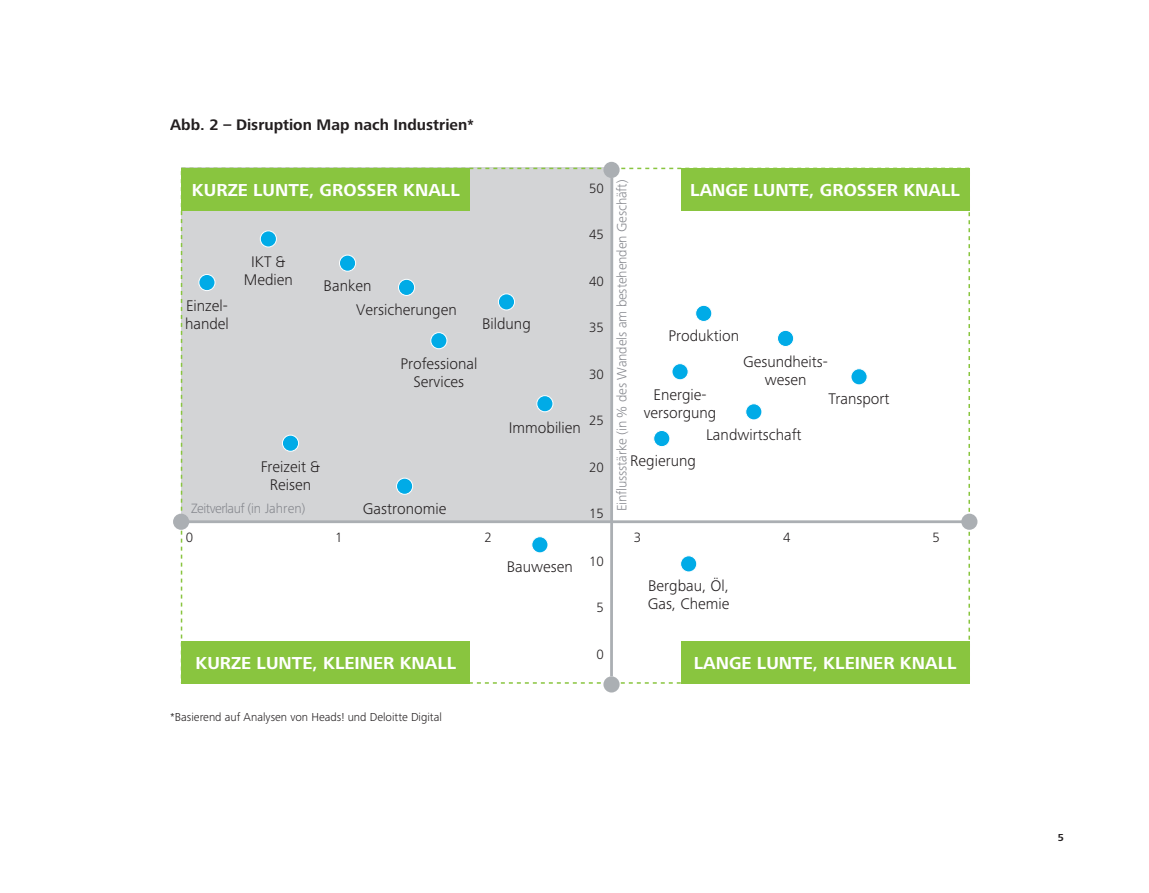
<style>
.page{position:relative;width:1149px;height:893px;background:#fff}
.page>*{position:absolute;margin:0;border:0;box-sizing:border-box;transform-origin:0 0}
.t1{font:700 18px "Frutiger Next Pro";color:#fff}
.t2{font:300 15.9px/18.1px "Frutiger Next Pro";color:#231f20;text-align:center}
.t3{font:700 15.9px "Frutiger Next Pro";color:#231f20}
.t4{font:300 13.95px "Frutiger Next Pro";letter-spacing:-.01em;color:#86888e}
.t5{font:300 13.95px "Frutiger Next Pro";color:#231f20}
.t6{font:300 13.95px "Frutiger Next Pro";letter-spacing:-.035em;color:#86888e}
.t7{font:300 12px "Frutiger Next Pro";color:#231f20}
.t8{font:700 10.5px "Frutiger Next Pro";color:#231f20}
</style>
<div class="page">
<div style="left:182px;top:168px;width:429px;height:354px;background:#d3d4d6"></div>
<hr style="left:184px;top:520px;width:780px;height:3px;background:#abafb3">
<hr style="left:610px;top:178px;width:3px;height:498px;background:#abafb3">
<div style="left:603px;top:676px;width:16px;height:16px;background:#abafb3;border-radius:50%"></div>
<div style="left:173px;top:514px;width:16px;height:16px;background:#abafb3;border-radius:50%"></div>
<div style="left:603px;top:162px;width:16px;height:16px;background:#abafb3;border-radius:50%"></div>
<div style="left:961px;top:514px;width:16px;height:16px;background:#abafb3;border-radius:50%"></div>
<div style="left:181px;top:168px;width:289px;height:43px;background:#89c53f"></div>
<div style="left:181px;top:641px;width:289px;height:42px;background:#89c53f"></div>
<div style="left:680px;top:168px;width:289px;height:43px;background:#89c53f"></div>
<div style="left:680px;top:641px;width:289px;height:42px;background:#89c53f"></div>
<div style="left:199px;top:274px;width:16px;height:17px;background:#00abe7;border-radius:50%"></div>
<div style="left:198px;top:274px;width:17px;height:17px;border:1px solid #fff;border-radius:50%"></div>
<div style="left:260px;top:231px;width:16px;height:16px;background:#00abe7;border-radius:50%"></div>
<div style="left:260px;top:230px;width:17px;height:17px;border:1px solid #fff;border-radius:50%"></div>
<div style="left:339px;top:255px;width:16px;height:16px;background:#00abe7;border-radius:50%"></div>
<div style="left:339px;top:255px;width:17px;height:17px;border:1px solid #fff;border-radius:50%"></div>
<div style="left:398px;top:279px;width:16px;height:16px;background:#00abe7;border-radius:50%"></div>
<div style="left:398px;top:279px;width:17px;height:17px;border:1px solid #fff;border-radius:50%"></div>
<div style="left:498px;top:294px;width:16px;height:16px;background:#00abe7;border-radius:50%"></div>
<div style="left:497px;top:293px;width:18px;height:17px;border:1px solid #fff;border-radius:50%"></div>
<div style="left:430px;top:333px;width:17px;height:16px;background:#00abe7;border-radius:50%"></div>
<div style="left:430px;top:332px;width:17px;height:17px;border:1px solid #fff;border-radius:50%"></div>
<div style="left:653px;top:430px;width:16px;height:17px;background:#00abe7;border-radius:50%"></div>
<div style="left:653px;top:430px;width:17px;height:17px;border:1px solid #fff;border-radius:50%"></div>
<div style="left:536px;top:396px;width:17px;height:16px;background:#00abe7;border-radius:50%"></div>
<div style="left:536px;top:395px;width:17px;height:17px;border:1px solid #fff;border-radius:50%"></div>
<div style="left:282px;top:435px;width:16px;height:16px;background:#00abe7;border-radius:50%"></div>
<div style="left:282px;top:435px;width:17px;height:17px;border:1px solid #fff;border-radius:50%"></div>
<div style="left:396px;top:478px;width:16px;height:16px;background:#00abe7;border-radius:50%"></div>
<div style="left:396px;top:478px;width:17px;height:17px;border:1px solid #fff;border-radius:50%"></div>
<div style="left:695px;top:305px;width:16px;height:16px;background:#00abe7;border-radius:50%"></div>
<div style="left:695px;top:305px;width:17px;height:17px;border:1px solid #fff;border-radius:50%"></div>
<div style="left:680px;top:556px;width:16px;height:16px;background:#00abe7;border-radius:50%"></div>
<div style="left:680px;top:555px;width:17px;height:17px;border:1px solid #fff;border-radius:50%"></div>
<div style="left:531px;top:537px;width:17px;height:16px;background:#00abe7;border-radius:50%"></div>
<div style="left:531px;top:536px;width:17px;height:17px;border:1px solid #fff;border-radius:50%"></div>
<div style="left:745px;top:404px;width:16px;height:16px;background:#00abe7;border-radius:50%"></div>
<div style="left:745px;top:403px;width:17px;height:17px;border:1px solid #fff;border-radius:50%"></div>
<div style="left:850px;top:369px;width:16px;height:16px;background:#00abe7;border-radius:50%"></div>
<div style="left:850px;top:368px;width:17px;height:17px;border:1px solid #fff;border-radius:50%"></div>
<svg style="left:777px;top:330px;width:16px;height:16px"></svg>
<div style="left:776px;top:330px;width:17px;height:17px;border:1px solid #fff;border-radius:50%"></div>
<div style="left:671px;top:364px;width:17px;height:16px;background:#00abe7;border-radius:50%"></div>
<div style="left:671px;top:363px;width:17px;height:17px;border:1px solid #fff;border-radius:50%"></div>
<p class="t3" style="left:170px;top:116px;width:305px">Abb. 2 – Disruption Map nach Industrien*</p>
<p class="t4" style="left:613px;top:511px;width:333px;rotate:-90deg">Einflussstärke (in % des Wandels am bestehenden Geschäft)</p>
<p class="t5" style="left:589px;top:180px;width:16px">50</p>
<p class="t1" style="left:192px;top:180px;width:269px">KURZE LUNTE, GROSSER KNALL</p>
<p class="t1" style="left:690px;top:180px;width:271px">LANGE LUNTE, GROSSER KNALL</p>
<p class="t5" style="left:589px;top:227px;width:16px">45</p>
<p class="t5" style="left:589px;top:273px;width:16px">40</p>
<p class="t5" style="left:589px;top:319px;width:16px">35</p>
<p class="t5" style="left:589px;top:366px;width:16px">30</p>
<p class="t5" style="left:589px;top:412px;width:16px">25</p>
<p class="t5" style="left:589px;top:459px;width:16px">20</p>
<p class="t5" style="left:589px;top:505px;width:16px">15</p>
<p class="t5" style="left:589px;top:553px;width:16px">10</p>
<p class="t5" style="left:596px;top:600px;width:9px">5</p>
<p class="t5" style="left:596px;top:646px;width:9px">0</p>
<p class="t2" style="left:244px;top:253px;width:51px">IKT &amp;<br>Medien</p>
<p class="t2" style="left:356px;top:274px;width:102px;line-height:24.2px;text-align:left;text-indent:-33px">Banken<br>Versicherungen</p>
<p class="t2" style="left:185px;top:297px;width:45px;text-align:left">Einzel&shy;handel</p>
<p class="t2" style="left:482px;top:315px;width:50px">Bildung</p>
<p class="t2" style="left:668px;top:327px;width:72px">Produktion</p>
<p class="t2" style="left:743px;top:353px;width:86px">Gesundheits&shy;wesen</p>
<p class="t2" style="left:400px;top:354px;width:78px">Professional<br>Services</p>
<p class="t2" style="left:643px;top:385px;width:74px">Energie&shy;versorgung</p>
<p class="t2" style="left:828px;top:390px;width:62px">Transport</p>
<p class="t2" style="left:508px;top:418px;width:74px">Immobilien</p>
<p class="t2" style="left:705px;top:426px;width:97px">Landwirtschaft</p>
<p class="t2" style="left:630px;top:452px;width:67px">Regierung</p>
<p class="t2" style="left:260px;top:458px;width:61px">Freizeit &amp;<br>Reisen</p>
<p class="t6" style="left:191px;top:500px;width:116px">Zeitverlauf (in Jahren)</p>
<p class="t2" style="left:363px;top:500px;width:85px">Gastronomie</p>
<p class="t5" style="left:186px;top:529px;width:9px">0</p>
<p class="t5" style="left:335px;top:529px;width:9px">1</p>
<p class="t5" style="left:484px;top:529px;width:9px">2</p>
<p class="t5" style="left:633px;top:529px;width:9px">3</p>
<p class="t5" style="left:782px;top:529px;width:9px">4</p>
<p class="t5" style="left:932px;top:529px;width:9px">5</p>
<p class="t2" style="left:506px;top:557px;width:68px">Bauwesen</p>
<p class="t2" style="left:647px;top:577px;width:83px;text-align:left">Bergbau, Öl,<br>Gas, Chemie</p>
<p class="t1" style="left:693px;top:652px;width:264px">LANGE LUNTE, KLEINER KNALL</p>
<p class="t1" style="left:195px;top:652px;width:262px">KURZE LUNTE, KLEINER KNALL</p>
<p class="t7" style="left:170px;top:710px;width:273px">*Basierend auf Analysen von Heads! und Deloitte Digital</p>
<p class="t8" style="left:1057px;top:831px;width:8px">5</p>
</div>
